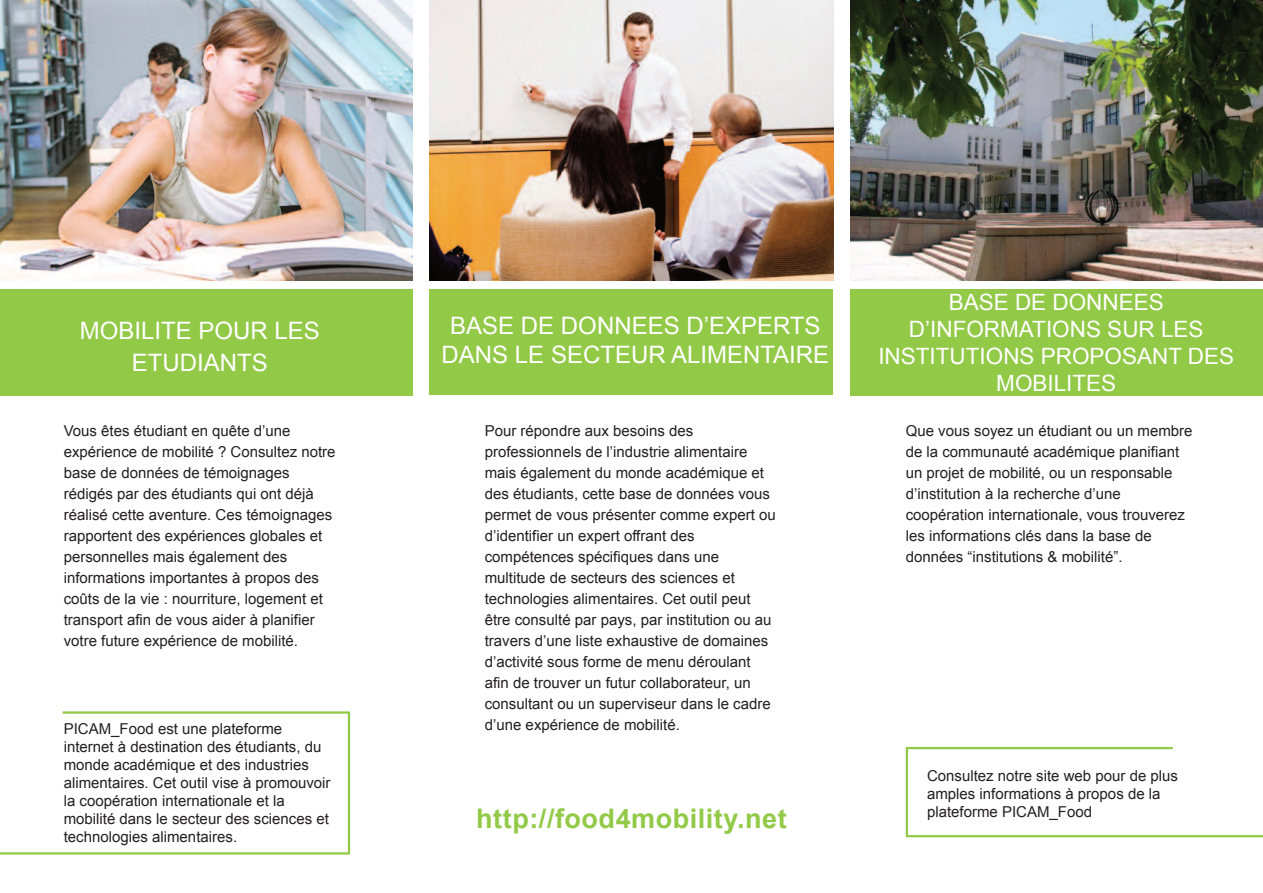
<style>
.page{position:relative;width:1263px;height:893px;background:#fff}
.page>*{position:absolute;margin:0;border:0;box-sizing:border-box;transform-origin:0 0}
.t1{font:700 27px "Arial";letter-spacing:.02em;color:#92c947}
.t2{font:24px/32px "Arial";color:#fff;text-align:center}
.t3{font:22.5px/27px "Arial";color:#fff;text-align:center}
.t4{font:15px/21px "Arial";color:#231f20}
</style>
<div class="page">
<div style="left:0;top:289px;width:412px;height:106px;background:#92c947"></div>
<img style="left:0;top:0;width:412px;height:281px">
<div style="left:850px;top:289px;width:413px;height:106px;background:#92c947"></div>
<div style="left:429px;top:289px;width:404px;height:105px;background:#92c947"></div>
<img style="left:850px;top:0;width:413px;height:281px">
<img style="left:429px;top:0;width:404px;height:281px">
<svg style="left:0;top:711px;width:351px;height:144px"></svg>
<svg style="left:905px;top:747px;width:358px;height:91px"></svg>
<h2 class="t2" style="left:80px;top:314px;width:242px">MOBILITE POUR LES<br>ETUDIANTS</h2>
<p class="t4" style="left:64px;top:420px;width:273px">Vous êtes étudiant en quête d’une expérience de mobilité ? Consultez notre base de données de témoignages rédigés par des étudiants qui ont déjà réalisé cette aventure. Ces témoignages rapportent des expériences globales et personnelles mais également des informations importantes à propos des coûts de la vie : nourriture, logement et transport afin de vous aider à planifier votre future expérience de mobilité.</p>
<p class="t4" style="left:64px;top:720px;width:268px;line-height:18px">PICAM_Food est une plateforme internet à destination des étudiants, du monde académique et des industries alimentaires. Cet outil vise à promouvoir la coopération internationale et la mobilité dans le secteur des sciences et technologies alimentaires.</p>
<h2 class="t2" style="left:442px;top:312px;width:389px;line-height:28.8px">BASE DE DONNEES D’EXPERTS<br>DANS LE SECTEUR ALIMENTAIRE</h2>
<p class="t4" style="left:485px;top:420px;width:292px">Pour répondre aux besoins des professionnels de l’industrie alimentaire mais également du monde académique et des étudiants, cette base de données vous permet de vous présenter comme expert ou d’identifier un expert offrant des compétences spécifiques dans une multitude de secteurs des sciences et technologies alimentaires. Cet outil peut être consulté par pays, par institution ou au travers d’une liste exhaustive de domaines d’activité sous forme de menu déroulant afin de trouver un futur collaborateur, un consultant ou un superviseur dans le cadre d’une expérience de mobilité.</p>
<h1 class="t1" style="left:476px;top:803px;width:312px">http://food4mobility.net</h1>
<h3 class="t3" style="left:878px;top:288px;width:357px">BASE DE DONNEES<br>D’INFORMATIONS SUR LES<br>INSTITUTIONS PROPOSANT DES<br>MOBILITES</h3>
<p class="t4" style="left:906px;top:420px;width:288px">Que vous soyez un étudiant ou un membre de la communauté académique planifiant un projet de mobilité, ou un responsable d’institution à la recherche d’une coopération internationale, vous trouverez les informations clés dans la base de données “institutions &amp; mobilité”.</p>
<p class="t4" style="left:927px;top:766px;width:252px;line-height:18px">Consultez notre site web pour de plus amples informations à propos de la plateforme PICAM_Food</p>
</div>
